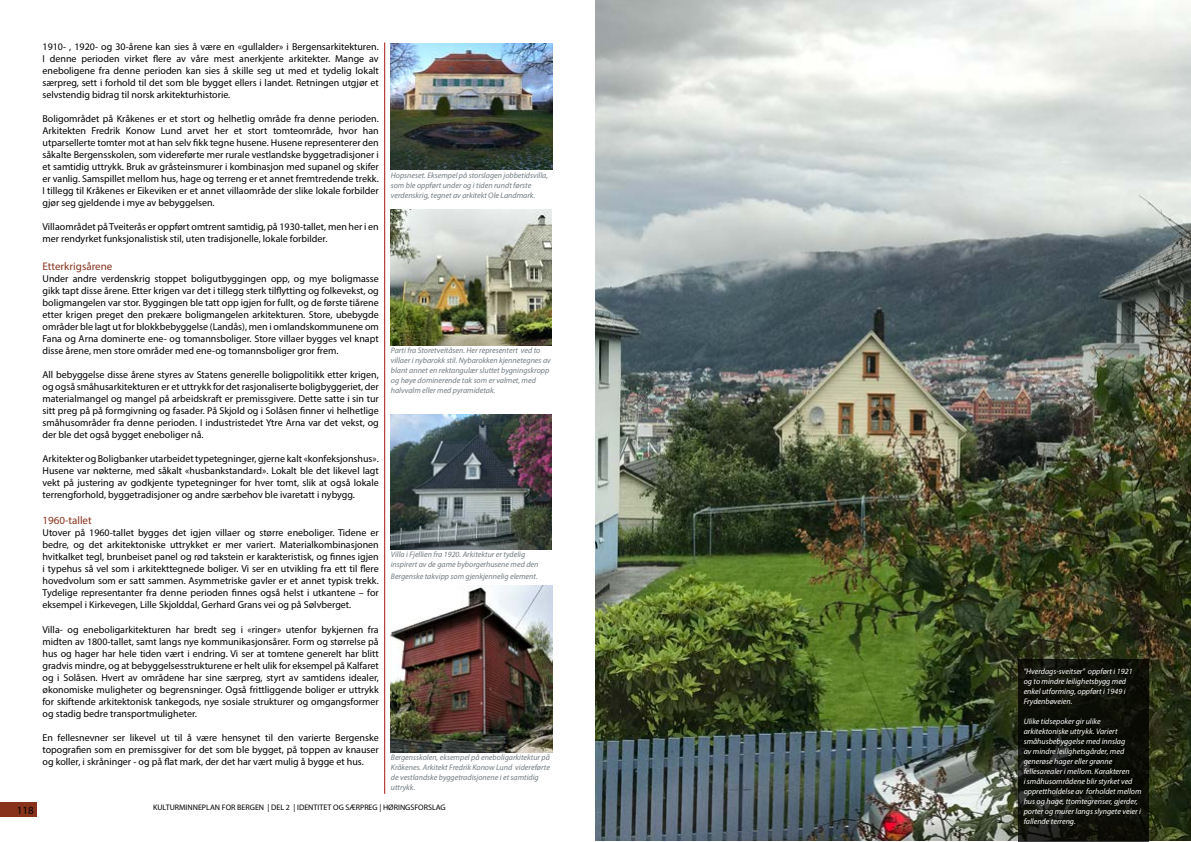
<style>
.page{position:relative;width:1191px;height:842px;background:#fff}
.page>*{position:absolute;margin:0;border:0;box-sizing:border-box;transform-origin:0 0}
.t1{font:11px "Myriad Pro";color:#88321c}
.t2{font:11px "Myriad Pro";color:#020203}
.t3{font:10px/12px "Myriad Pro";color:#000;text-align:justify}
.t4{font:italic 8px/10px "Myriad Pro";color:#717b81}
.t5{font:italic 8px/10px "Myriad Pro";color:#fff}
.t6{font:8px "Myriad Pro";color:#000}
</style>
<div class="page">
<div style="left:0;top:803px;width:37px;height:14px;background:#88321c"></div>
<img style="left:595px;top:0;width:596px;height:840px">
<svg style="left:1018px;top:659px;width:130px;height:183px;background:#0e1009"></svg>
<img style="left:391px;top:210px;width:160px;height:135px">
<img style="left:391px;top:43px;width:162px;height:126px">
<hr style="left:384px;top:43px;width:1px;height:751px;background:#a61612">
<img style="left:391px;top:586px;width:162px;height:167px">
<img style="left:391px;top:414px;width:160px;height:136px">
<p class="t3" style="left:43px;top:41px;width:338px">1910- , 1920- og 30-årene kan sies å være en «gullalder» i Bergensarkitekturen.<br>I denne perioden virket flere av våre mest anerkjente arkitekter. Mange av eneboligene fra denne perioden kan sies å skille seg ut med et tydelig lokalt særpreg, sett i forhold til det som ble bygget ellers i landet. Retningen utgjør et selvstendig bidrag til norsk arkitekturhistorie.</p>
<p class="t3" style="left:43px;top:113px;width:338px">Boligområdet på Kråkenes er et stort og helhetlig område fra denne perioden.<br>Arkitekten Fredrik Konow Lund arvet her et stort tomteområde, hvor han utparsellerte tomter mot at han selv fikk tegne husene. Husene representerer den såkalte Bergensskolen, som videreførte mer rurale vestlandske byggetradisjoner i et samtidig uttrykk. Bruk av gråsteinsmurer i kombinasjon med supanel og skifer er vanlig. Samspillet mellom hus, hage og terreng er et annet fremtredende trekk.<br>I tillegg til Kråkenes er Eikeviken er et annet villaområde der slike lokale forbilder gjør seg gjeldende i mye av bebyggelsen.</p>
<p class="t3" style="left:43px;top:221px;width:338px">Villaområdet på Tveiterås er oppført omtrent samtidig, på 1930-tallet, men her i en mer rendyrket funksjonalistisk stil, uten tradisjonelle, lokale forbilder.</p>
<p class="t1" style="left:43px;top:260px;width:71px">Etterkrigsårene</p>
<p class="t3" style="left:43px;top:273px;width:338px">Under andre verdenskrig stoppet boligutbyggingen opp, og mye boligmasse gikk tapt disse årene. Etter krigen var det i tillegg sterk tilflytting og folkevekst, og boligmangelen var stor. Byggingen ble tatt opp igjen for fullt, og de første tiårene etter krigen preget den prekære boligmangelen arkitekturen. Store, ubebygde områder ble lagt ut for blokkbebyggelse (Landås), men i omlandskommunene om Fana og Arna dominerte ene- og tomannsboliger. Store villaer bygges vel knapt disse årene, men store områder med ene-og tomannsboliger gror frem.</p>
<p class="t3" style="left:43px;top:369px;width:338px">All bebyggelse disse årene styres av Statens generelle boligpolitikk etter krigen, og også småhusarkitekturen er et uttrykk for det rasjonaliserte boligbyggeriet, der materialmangel og mangel på arbeidskraft er premissgivere. Dette satte i sin tur sitt preg på på formgivning og fasader. På Skjold og i Solåsen finner vi helhetlige småhusområder fra denne perioden. I industristedet Ytre Arna var det vekst, og der ble det også bygget eneboliger nå.</p>
<p class="t3" style="left:43px;top:453px;width:338px">Arkitekter og Boligbanker utarbeidet typetegninger, gjerne kalt «konfeksjonshus».<br>Husene var nøkterne, med såkalt «husbankstandard». Lokalt ble det likevel lagt vekt på justering av godkjente typetegninger for hver tomt, slik at også lokale terrengforhold, byggetradisjoner og andre særbehov ble ivaretatt i nybygg.</p>
<p class="t1" style="left:43px;top:514px;width:51px">1960-tallet</p>
<p class="t3" style="left:43px;top:527px;width:338px">Utover på 1960-tallet bygges det igjen villaer og større eneboliger. Tidene er bedre, og det arkitektoniske uttrykket er mer variert. Materialkombinasjonen hvitkalket tegl, brunbeiset panel og rød takstein er karakteristisk, og finnes igjen i typehus så vel som i arkitekttegnede boliger. Vi ser en utvikling fra ett til flere hovedvolum som er satt sammen. Asymmetriske gavler er et annet typisk trekk.<br>Tydelige representanter fra denne perioden finnes også helst i utkantene – for eksempel i Kirkevegen, Lille Skjolddal, Gerhard Grans vei og på Sølvberget.</p>
<p class="t3" style="left:43px;top:623px;width:338px">Villa- og eneboligarkitekturen har bredt seg i «ringer» utenfor bykjernen fra midten av 1800-tallet, samt langs nye kommunikasjonsårer. Form og størrelse på hus og hager har hele tiden vært i endring. Vi ser at tomtene generelt har blitt gradvis mindre, og at bebyggelsesstrukturene er helt ulik for eksempel på Kalfaret og i Solåsen. Hvert av områdene har sine særpreg, styrt av samtidens idealer, økonomiske muligheter og begrensninger. Også frittliggende boliger er uttrykk for skiftende arkitektonisk tankegods, nye sosiale strukturer og omgangsformer og stadig bedre transportmuligheter.</p>
<p class="t3" style="left:43px;top:731px;width:338px">En fellesnevner ser likevel ut til å være hensynet til den varierte Bergenske topografien som en premissgiver for det som ble bygget, på toppen av knauser og koller, i skråninger - og på flat mark, der det har vært mulig å bygge et hus.</p>
<p class="t4" style="left:391px;top:170px;width:159px">Hopsneset. Eksempel på storslagen jobbetidsvilla, som ble oppført under og i tiden rundt første verdenskrig, tegnet av arkitekt Ole Landmark.</p>
<p class="t4" style="left:391px;top:345px;width:161px">Parti fra Storetveitåsen. Her representert ved to villaer i nybarokk stil. Nybarokken kjennetegnes av blant annet en rektangulær sluttet bygningskropp og høye dominerende tak som er valmet, med halvvalm eller med pyramidetak.</p>
<p class="t4" style="left:391px;top:549px;width:149px">Villa i Fjellien fra 1920. Arkitektur er tydelig inspirert av de game byborgerhusene med den</p>
<p class="t4" style="left:391px;top:571px;width:148px">Bergenske takvipp som gjenkjennelig element.</p>
<p class="t4" style="left:391px;top:752px;width:161px">Bergensskolen, eksempel på eneboligarkitektur på Kråkenes. Arkitekt Fredrik Konow Lund videreførte de vestlandske byggetradisjonene i et samtidig uttrykk.</p>
<p class="t2" style="left:17px;top:803px;width:18px">118</p>
<p class="t6" style="left:153px;top:802px;width:294px">KULTURMINNEPLAN FOR BERGEN | DEL 2 | IDENTITET OG SÆRPREG | HØRINGSFORSLAG</p>
<p class="t5" style="left:1023px;top:666px;width:110px">"Hverdags-sveitser" oppført i 1921 og to mindre leilighetsbygg med enkel utforming, oppført i 1949 i<br>Frydenbøveien.</p>
<p class="t5" style="left:1023px;top:716px;width:119px">Ulike tidsepoker gir ulike arkitektoniske uttrykk. Variert småhusbebyggelse med innslag<br>av mindre leilighetsgårder, med generøse hager eller grønne fellesarealer i mellom. Karakteren<br>i småhusområdene blir styrket ved opprettholdelse av forholdet mellom hus og hage, ttomtegrenser, gjerder, porter og murer langs slyngete veier i fallende terreng.</p>
</div>
